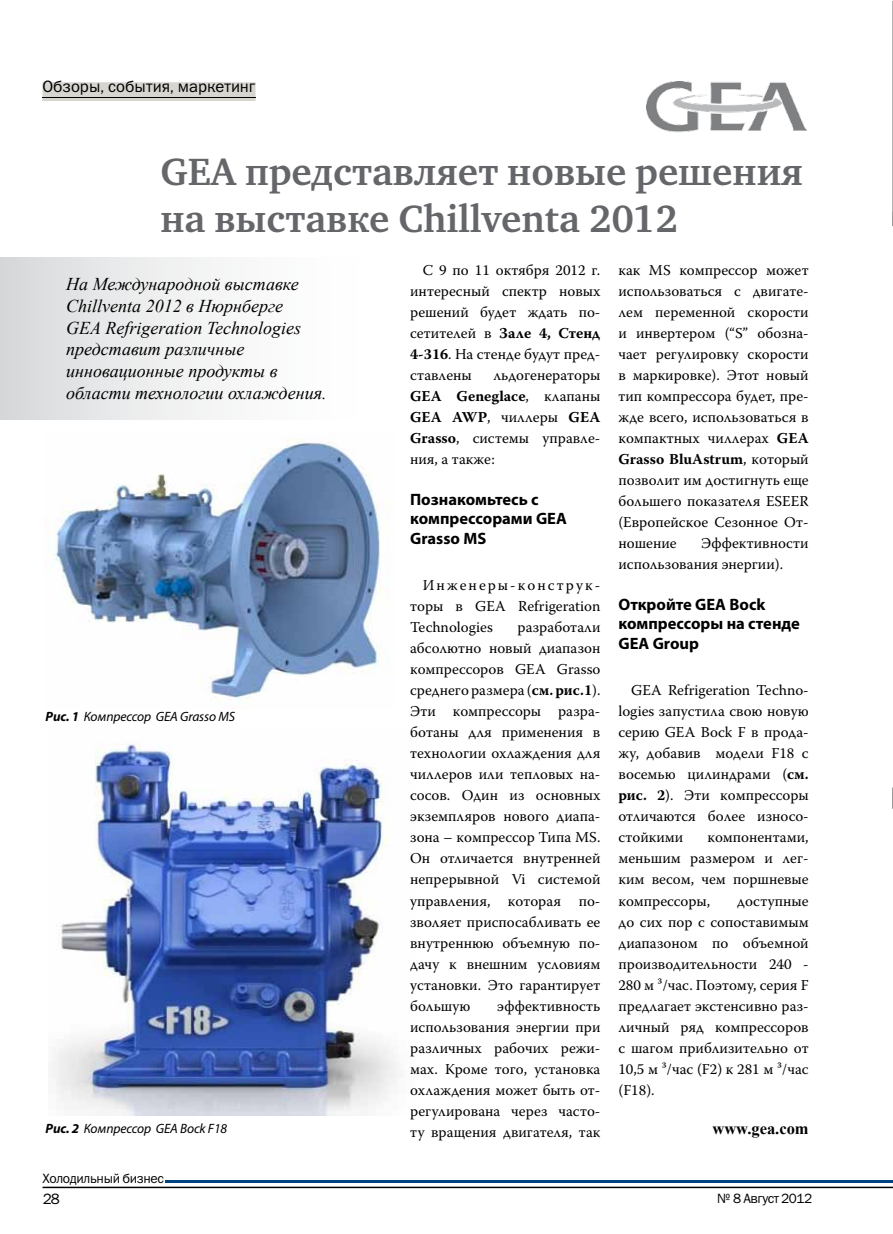
<style>
.page{position:relative;width:893px;height:1234px;background:#fff}
.page>*{position:absolute;margin:0;border:0;box-sizing:border-box;transform-origin:0 0}
.t1{font:700 39px/46.8px "Charter ITC";color:#656669}
.t2{font:italic 18px/21.6px "Times New Roman";color:#000}
.t3{font:700 16.5px/19.5px "Myriad Pro";color:#000}
.t4{font:16.5px "Franklin Gothic Book C";color:#000}
.t5{font:700 16.5px "Times New Roman";color:#000}
.t6{font:15px/21px "Warnock Pro";color:#000;text-align:justify}
.t7{font:15px "Franklin Gothic Book C";color:#000}
.t8{font:italic 13.5px "Myriad Pro";letter-spacing:-.01em;color:#000}
.t9{font:13.5px "Franklin Gothic Book C";letter-spacing:-.025em;color:#000}
.s1{font-weight:700}
</style>
<div class="page">
<hr style="left:43px;top:1186px;width:850px;height:1px;background:#000">
<hr style="left:166px;top:1179px;width:727px;height:3px;background:#004383">
<div style="left:43px;top:82px;width:213px;height:19px;background:#d7d5d0"></div>
<hr style="left:43px;top:97px;width:213px;height:1px;background:#000">
<img style="left:52px;top:743px;width:345px;height:372px">
<img style="left:54px;top:439px;width:330px;height:261px">
<div style="left:0;top:258px;width:386px;height:162px;background:linear-gradient(to right,#dadcdd,#fff)"></div>
<img style="left:646px;top:81px;width:161px;height:51px">
<svg style="left:892px;top:1px;width:1px;height:226px"></svg>
<svg style="left:892px;top:787px;width:1px;height:402px"></svg>
<p class="t4" style="left:43px;top:77px;width:214px">Обзоры, события, маркетинг</p>
<h1 class="t1" style="left:160px;top:149px;width:644px">GEA представляет новые решения на выставке Chillventa 2012</h1>
<p class="t2" style="left:66px;top:273px;width:262px">На Международной выставке<br>Chillventa 2012 в Нюрнберге<br>GEA Refrigeration Technologies представит различные инновационные продукты в области технологии охлаждения.</p>
<p class="t8" style="left:46px;top:707px;width:191px"><span class="s1">Рис. 1</span> Компрессор GEA Grasso MS</p>
<p class="t8" style="left:46px;top:1119px;width:183px"><span class="s1">Рис. 2</span> Компрессор GEA Bock F18</p>
<p class="t9" style="left:43px;top:1170px;width:123px">Холодильный бизнес</p>
<p class="t7" style="left:43px;top:1190px;width:19px">28</p>
<p class="t6" style="left:410px;top:259px;width:192px;text-indent:13px">С 9 по 11 октября 2012 г. интересный спектр новых решений будет ждать по&shy;сетителей в <span class="s1">Зале 4, Стенд 4-316</span>. На стенде будут пред&shy;ставлены</p>
<p class="t6" style="left:410px;top:364px;width:192px;text-indent:83px">льдогенераторы <span class="s1">GEA Geneglace</span>, клапаны <span class="s1">GEA AWP</span>, чиллеры <span class="s1">GEA Grasso</span>, системы управле&shy;ния, а также:</p>
<p class="t3" style="left:410px;top:488px;width:158px">Познакомьтесь с компрессорами GEA<br>Grasso MS</p>
<p class="t6" style="left:410px;top:574px;width:192px;text-indent:13px">Инженеры-конструк&shy;торы в GEA Refrigeration Technologies</p>
<p class="t6" style="left:410px;top:616px;width:192px;text-indent:107px">разработали абсолютно новый диапазон компрессоров GEA Grasso среднего размера (<span class="s1">см. рис.1</span>).<br>Эти компрессоры разра&shy;ботаны для применения в технологии охлаждения для чиллеров или тепловых на&shy;сосов. Один из основных экземпляров нового диапа&shy;зона – компрессор Типа MS.<br>Он отличается внутренней непрерывной Vi системой управления, которая по&shy;зволяет приспосабливать ее внутреннюю объемную по&shy;дачу к внешним условиям установки. Это гарантирует большую</p>
<p class="t6" style="left:410px;top:994px;width:192px;text-indent:87px">эффективность использования энергии при различных рабочих режи&shy;мах. Кроме того, установка охлаждения может быть от&shy;регулирована через часто&shy;ту вращения двигателя, так</p>
<p class="t6" style="left:618px;top:259px;width:192px">как MS компрессор может использоваться с двигате&shy;лем переменной скорости и инвертером (“S” обозна&shy;чает регулировку скорости в маркировке). Этот новый тип компрессора будет, пре&shy;жде всего, использоваться в компактных чиллерах <span class="s1">GEA Grasso BluAstrum</span>, который позволит им достигнуть еще большего показателя ESEER (Европейское Сезонное От&shy;ношение</p>
<p class="t6" style="left:618px;top:532px;width:192px;text-indent:83px">Эффективности использования энергии).</p>
<p class="t3" style="left:618px;top:593px;width:183px">Откройте GEA Bock компрессоры на стенде<br>GEA Group</p>
<p class="t6" style="left:618px;top:679px;width:192px;text-indent:13px">GEA Refrigeration Techno&shy;logies запустила свою новую серию GEA Bock F в прода&shy;жу, добавив модели F18 с восемью цилиндрами (<span class="s1">см. рис. 2</span>). Эти компрессоры отличаются более износо&shy;стойкими</p>
<p class="t6" style="left:618px;top:826px;width:192px;text-indent:89px">компонентами, меньшим размером и лег&shy;ким весом, чем поршневые компрессоры,</p>
<p class="t6" style="left:618px;top:889px;width:192px;text-indent:119px">доступные до сих пор с сопоставимым диапазоном по объемной производительности 240 - 280 м ³/час. Поэтому, серия F предлагает экстенсивно раз&shy;личный ряд компрессоров с шагом приблизительно от 10,5 м ³/час (F2) к 281 м ³/час (F18).</p>
<p class="t5" style="left:712px;top:1116px;width:98px">www.gea.com</p>
<p class="t9" style="left:717px;top:1190px;width:96px">№ 8 Август 2012</p>
</div>
